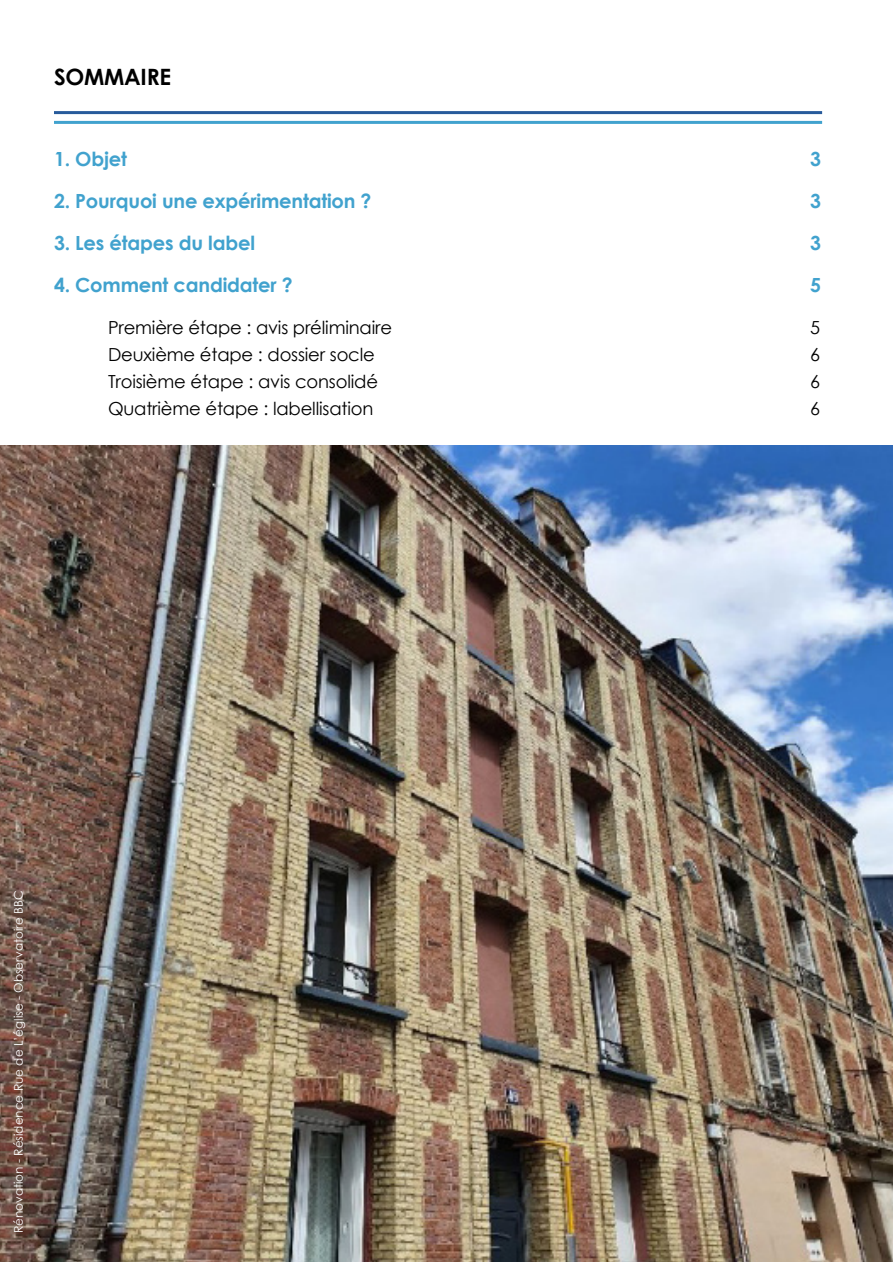
<style>
.page{position:relative;width:893px;height:1263px;background:#fff}
.page>*{position:absolute;margin:0;border:0;box-sizing:border-box;transform-origin:0 0}
.t1{font:700 22.5px "Century Gothic";letter-spacing:-.01em;color:#000}
.t2{font:700 19.5px "Century Gothic";letter-spacing:-.01em;color:#41a2ce}
.t3{font:18px "Century Gothic";letter-spacing:-.01em;color:#000}
.t4{font:12px "Century Gothic";color:#fff}
</style>
<div class="page">
<img style="left:0;top:446px;width:893px;height:816px">
<hr style="left:54px;top:121px;width:768px;height:3px;background:#41a2ce">
<hr style="left:54px;top:111px;width:768px;height:3px;background:#275b9b">
<p class="t1" style="left:54px;top:60px;width:119px">SOMMAIRE</p>
<p class="t2" style="left:54px;top:144px;width:75px">1. Objet</p>
<p class="t2" style="left:810px;top:144px;width:12px">3</p>
<p class="t2" style="left:54px;top:186px;width:319px">2. Pourquoi une expérimentation ?</p>
<p class="t2" style="left:810px;top:186px;width:12px">3</p>
<p class="t2" style="left:54px;top:228px;width:203px">3. Les étapes du label</p>
<p class="t2" style="left:810px;top:228px;width:12px">3</p>
<p class="t2" style="left:54px;top:270px;width:240px">4. Comment candidater ?</p>
<p class="t2" style="left:810px;top:270px;width:12px">5</p>
<p class="t3" style="left:108px;top:315px;width:286px">Première étape : avis préliminaire</p>
<p class="t3" style="left:810px;top:315px;width:11px">5</p>
<p class="t3" style="left:108px;top:342px;width:268px">Deuxième étape : dossier socle</p>
<p class="t3" style="left:810px;top:342px;width:11px">6</p>
<p class="t3" style="left:108px;top:369px;width:272px">Troisième étape : avis consolidé</p>
<p class="t3" style="left:810px;top:369px;width:11px">6</p>
<p class="t3" style="left:108px;top:396px;width:267px">Quatrième étape : labellisation</p>
<p class="t3" style="left:810px;top:396px;width:11px">6</p>
<p class="t4" style="left:10px;top:1233px;width:344px;rotate:-90deg">Rénovation - Résidence Rue de L’église - Observatoire BBC</p>
</div>
